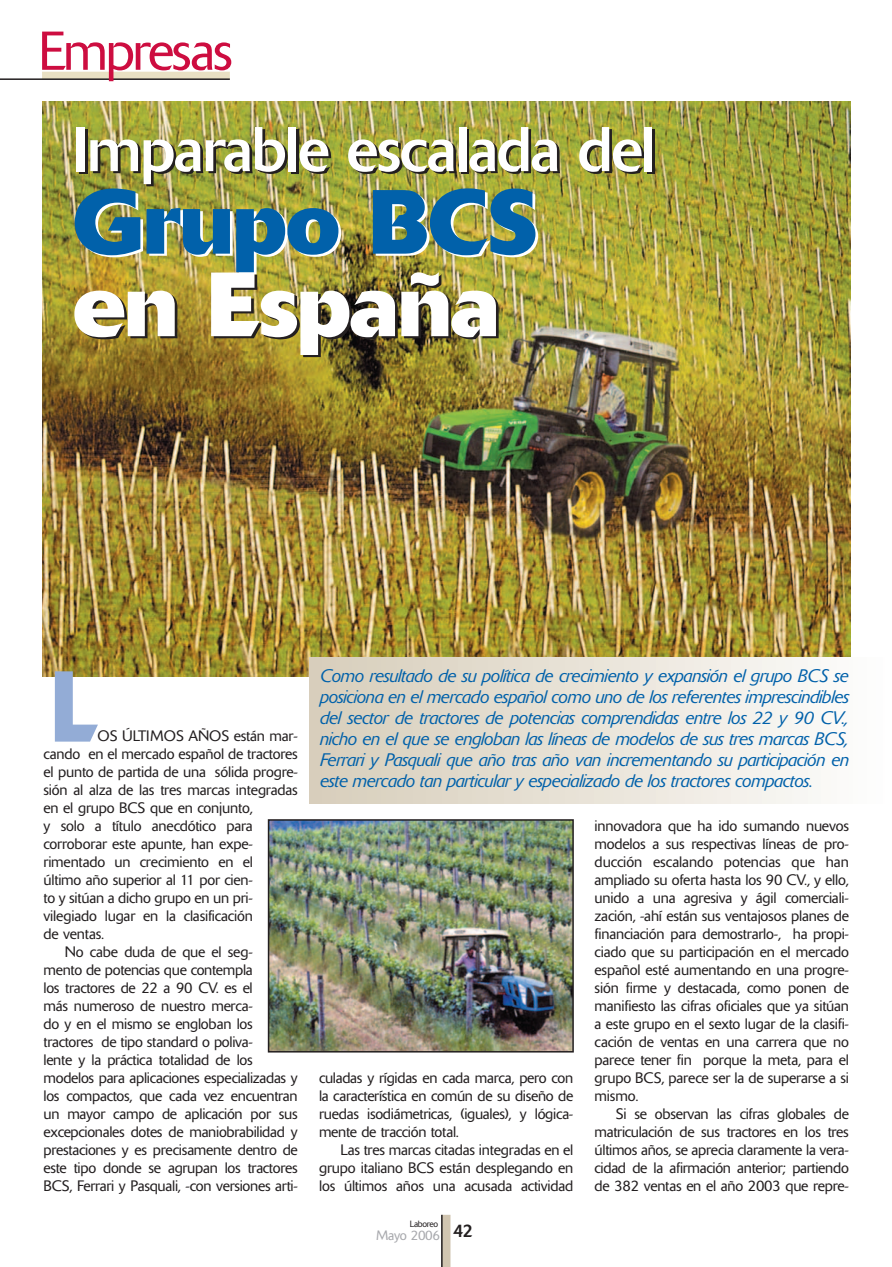
<style>
.page{position:relative;width:892px;height:1267px;background:#fff}
.page>*{position:absolute;margin:0;border:0;box-sizing:border-box;transform-origin:0 0}
.t1{font:700 99.45px "Delta";color:#93acd6;scale:.8 1}
.t2{font:700 90px "Delta";letter-spacing:-.015em;color:#0161aa}
.t3{font:700 90px "Delta";letter-spacing:-.015em;color:#fff}
.t4{font:62.4px "Delta";letter-spacing:-.02em;color:#fff}
.t5{font:300 54px "Delta";letter-spacing:-.045em;color:#cd0d40}
.t6{font:italic 300 18px/21px "Delta";letter-spacing:-.015em;color:#0161aa;text-align:justify}
.t7{font:300 15px/18px "Delta";letter-spacing:-.015em;color:#231f20;text-align:justify}
.t8{font:300 13.5px "Delta";letter-spacing:-.02em;color:#a8a9ad}
.t9{font:300 9px "Delta";letter-spacing:-.045em;color:#231f20}
</style>
<div class="page">
<img style="left:0;top:71px;width:851px;height:1195px">
<h3 class="t5" style="left:38px;top:32px;width:196px">Empresas</h3>
<h3 class="t4" style="left:73px;top:127px;width:584px">Imparable escalada del</h3>
<h2 class="t2" style="left:73px;top:190px;width:466px">Grupo BCS</h2>
<h2 class="t3" style="left:73px;top:273px;width:428px">en España</h2>
<h1 class="t1" style="left:52px;top:671px;width:60px">L</h1>
<p class="t7" style="left:98px;top:728px;width:202px">OS ÚLTIMOS AÑOS están mar-</p>
<p class="t7" style="left:44px;top:746px;width:256px">cando en el mercado español de tractores</p>
<p class="t7" style="left:44px;top:764px;width:256px">el punto de partida de una sólida progre-</p>
<p class="t7" style="left:44px;top:782px;width:256px">sión al alza de las tres marcas integradas</p>
<p class="t7" style="left:44px;top:800px;width:211px">en el grupo BCS que en conjunto,</p>
<p class="t7" style="left:44px;top:818px;width:211px">y solo a título anecdótico para</p>
<p class="t7" style="left:44px;top:836px;width:211px">corroborar este apunte, han expe-</p>
<p class="t7" style="left:44px;top:854px;width:211px">rimentado un crecimiento en el</p>
<p class="t7" style="left:44px;top:872px;width:211px">último año superior al 11 por cien-</p>
<p class="t7" style="left:44px;top:890px;width:211px">to y sitúan a dicho grupo en un pri-</p>
<p class="t7" style="left:44px;top:908px;width:211px">vilegiado lugar en la clasificación</p>
<p class="t7" style="left:44px;top:926px;width:62px">de ventas.</p>
<p class="t7" style="left:65px;top:944px;width:189px">No cabe duda de que el seg-</p>
<p class="t7" style="left:44px;top:962px;width:211px">mento de potencias que contempla</p>
<p class="t7" style="left:44px;top:980px;width:211px">los tractores de 22 a 90 CV. es el</p>
<p class="t7" style="left:44px;top:998px;width:211px">más numeroso de nuestro merca-</p>
<p class="t7" style="left:44px;top:1016px;width:211px">do y en el mismo se engloban los</p>
<p class="t7" style="left:44px;top:1034px;width:211px">tractores de tipo standard o poliva-</p>
<p class="t7" style="left:44px;top:1052px;width:211px">lente y la práctica totalidad de los</p>
<p class="t7" style="left:44px;top:1070px;width:256px">modelos para aplicaciones especializadas y</p>
<p class="t7" style="left:44px;top:1088px;width:256px">los compactos, que cada vez encuentran</p>
<p class="t7" style="left:44px;top:1106px;width:256px">un mayor campo de aplicación por sus</p>
<p class="t7" style="left:44px;top:1124px;width:256px">excepcionales dotes de maniobrabilidad y</p>
<p class="t7" style="left:44px;top:1142px;width:256px">prestaciones y es precisamente dentro de</p>
<p class="t7" style="left:44px;top:1160px;width:255px">este tipo donde se agrupan los tractores</p>
<p class="t7" style="left:44px;top:1178px;width:256px">BCS, Ferrari y Pasquali, -con versiones arti-</p>
<p class="t6" style="left:320px;top:667px;width:530px">Como resultado de su política de crecimiento y expansión el grupo BCS se posiciona en el mercado español como uno de los referentes imprescindibles del sector de tractores de potencias comprendidas entre los 22 y 90 CV., nicho en el que se engloban las líneas de modelos de sus tres marcas BCS, Ferrari y Pasquali que año tras año van incrementando su participación en este mercado tan particular y especializado de los tractores compactos.</p>
<p class="t7" style="left:319px;top:1070px;width:256px">culadas y rígidas en cada marca, pero con la característica en común de su diseño de ruedas isodiámetricas, (iguales), y lógica&shy;mente de tracción total.</p>
<p class="t7" style="left:319px;top:1142px;width:256px;text-indent:21px">Las tres marcas citadas integradas en el grupo italiano BCS están desplegando en los últimos años una acusada actividad</p>
<p class="t9" style="left:410px;top:1220px;width:30px">Laboreo</p>
<p class="t8" style="left:376px;top:1230px;width:98px">Mayo 2006 <sup>42</sup></p>
<p class="t7" style="left:594px;top:818px;width:256px">innovadora que ha ido sumando nuevos modelos a sus respectivas líneas de pro&shy;ducción escalando potencias que han ampliado su oferta hasta los 90 CV., y ello, unido a una agresiva y ágil comerciali&shy;zación, -ahí están sus ventajosos planes de financiación para demostrarlo-, ha propi&shy;ciado que su participación en el mercado español esté aumentando en una progre&shy;sión firme y destacada, como ponen de manifiesto las cifras oficiales que ya sitúan a este grupo en el sexto lugar de la clasifi&shy;cación de ventas en una carrera que no parece tener fin porque la meta, para el grupo BCS, parece ser la de superarse a si mismo.</p>
<p class="t7" style="left:594px;top:1106px;width:256px;text-indent:21px">Si se observan las cifras globales de matriculación de sus tractores en los tres últimos años, se aprecia claramente la vera&shy;cidad de la afirmación anterior; partiendo de 382 ventas en el año 2003 que repre-</p>
</div>
